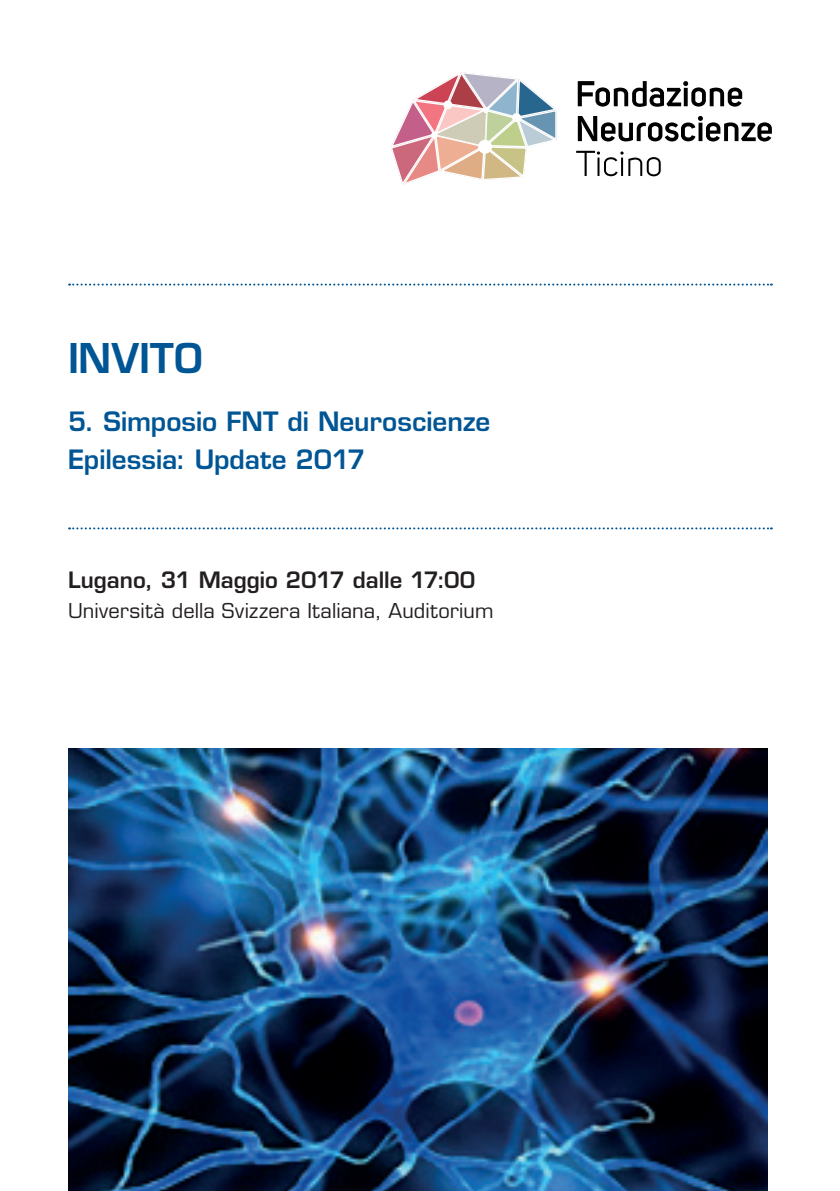
<style>
.page{position:relative;width:840px;height:1191px;background:#fff}
.page>*{position:absolute;margin:0;border:0;box-sizing:border-box;transform-origin:0 0}
.t1{font:600 40px "Eurostile LT Std";letter-spacing:.01em;color:#005595}
.t2{font:600 26px/38px "Eurostile LT Std";color:#005595}
.t3{font:600 22px "Eurostile LT Std";letter-spacing:-.005em;color:#231f20}
.t4{font:20px "Eurostile LT Std";letter-spacing:.01em;color:#231f20}
</style>
<div class="page">
<svg style="left:69px;top:283px;width:702px;height:2px"></svg>
<svg style="left:69px;top:527px;width:702px;height:2px"></svg>
<svg style="left:577px;top:81px;width:164px;height:26px"></svg>
<svg style="left:577px;top:116px;width:194px;height:26px"></svg>
<svg style="left:576px;top:151px;width:84px;height:25px"></svg>
<svg style="left:391px;top:72px;width:166px;height:113px"></svg>
<div style="left:443px;top:100px;width:9px;height:9px;background:#fff;border-radius:50%"></div>
<img style="left:68px;top:748px;width:699px;height:443px">
<h1 class="t1" style="left:68px;top:333px;width:136px">INVITO</h1>
<p class="t2" style="left:68px;top:402px;width:423px">5. Simposio FNT di Neuroscienze<br>Epilessia: Update 2017</p>
<p class="t3" style="left:68px;top:566px;width:408px">Lugano, 31 Maggio 2017 dalle 17:00</p>
<p class="t4" style="left:68px;top:599px;width:426px">Università della Svizzera Italiana, Auditorium</p>
</div>
